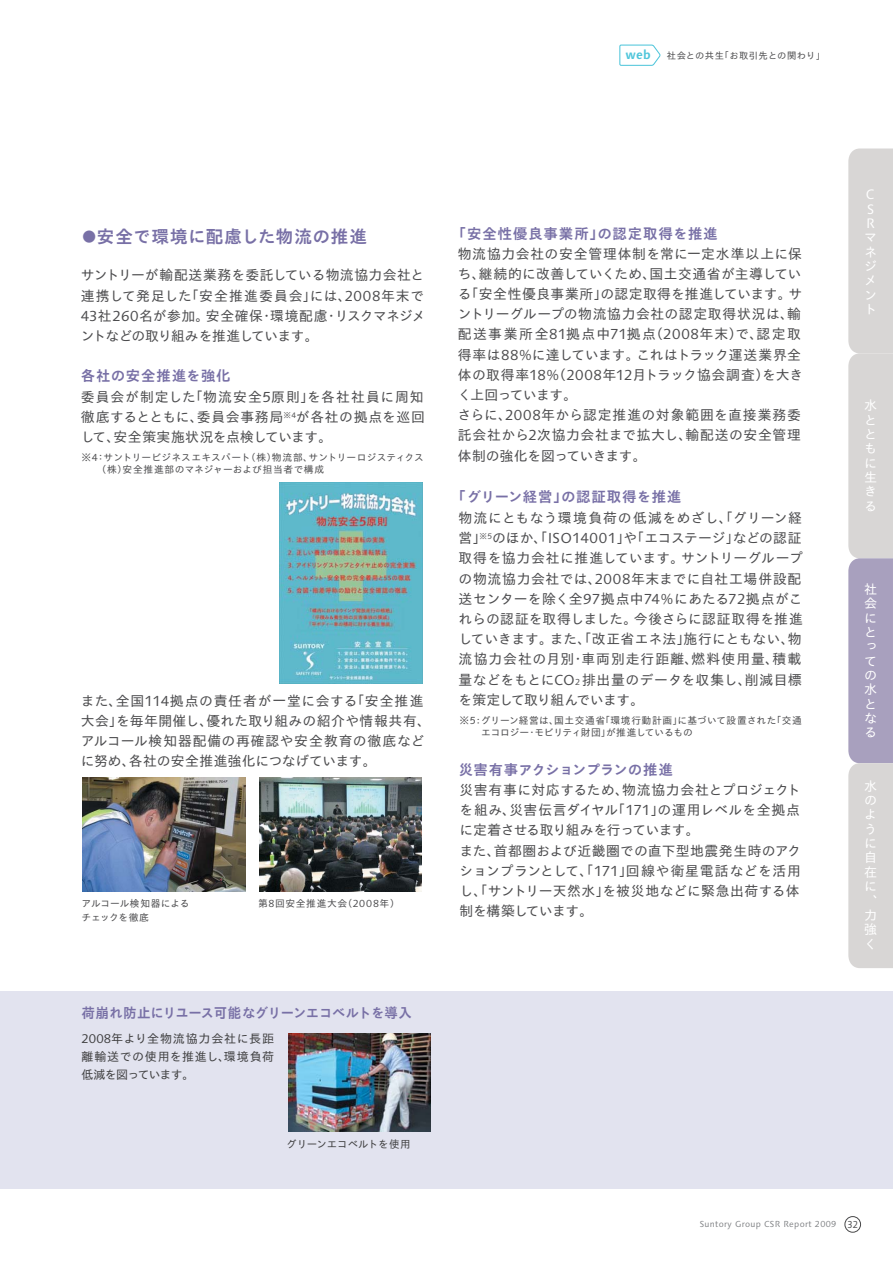
<style>
.page{position:relative;width:893px;height:1263px;background:#fff}
.page>*{position:absolute;margin:0;border:0;box-sizing:border-box;transform-origin:0 0}
.t1{font:17.55px "Suntory Gothic B 83 pv RKSJ H";letter-spacing:.03em;color:#7870a6}
.t2{font:14.4px "Suntory Gothic B 83 pv RKSJ H";letter-spacing:.045em;color:#7870a6}
.t3{font:14.4px "Suntory Gothic B 83 pv RKSJ H";letter-spacing:.065em;color:#7870a6}
.t4{font:14.4px "Suntory Gothic B 83 pv RKSJ H";letter-spacing:-.01em;color:#7870a6}
.t5{font:13.95px "Suntory Gothic B 83 pv RKSJ H";letter-spacing:-.02em;color:#7870a6;scale:.96 1}
.t6{font:13.8px/20.2px "Suntory Gothic R 83 pv RKSJ H";letter-spacing:.025em;color:#4c4c4e;text-align:justify}
.t7{font:13.8px/20.2px "Suntory Gothic R 83 pv RKSJ H";letter-spacing:.005em;color:#4c4c4e}
.t8{font:13.05px/14.4px "Suntory Gothic R 83 pv RKSJ H";color:#fff;text-align:justify}
.t9{font:12px/18px "Suntory Gothic R 83 pv RKSJ H";letter-spacing:.03em;color:#404041;text-align:justify}
.t10{font:12px "Suntory Gothic B 83 pv RKSJ H";color:#51c6db}
.t11{font:10.5px "Suntory Gothic R 83 pv RKSJ H";letter-spacing:-.01em;color:#404041}
.t12{font:9.75px/12px "Suntory Gothic R 83 pv RKSJ H";letter-spacing:.005em;color:#4c4c4e}
.t13{font:9.75px/12px "Suntory Gothic R 83 pv RKSJ H";letter-spacing:.025em;color:#4c4c4e}
.t14{font:9.75px "Suntory Gothic R 83 pv RKSJ H";letter-spacing:.07em;color:#4c4c4e}
.t15{font:9.75px "Suntory Gothic R 83 pv RKSJ H";letter-spacing:-.035em;color:#4c4c4e}
.t16{font:9.3px "Suntory Gothic R 83 pv RKSJ H";letter-spacing:.04em;color:#4c4c4e}
.t17{font:8.25px "SUNTORY Syntax";letter-spacing:.04em;color:#808285}
.s1{font-size:14.25px}
.s2{font-size:8.25px}
.s3{font-size:9.6px;color:#4c4c4e}
</style>
<div class="page">
<svg style="left:848px;top:148px;width:45px;height:820px;background:#d0cdd3"></svg>
<div style="left:0;top:991px;width:893px;height:197px;background:#e2e3ef"></div>
<img style="left:259px;top:777px;width:163px;height:115px">
<img style="left:83px;top:777px;width:162px;height:115px">
<img style="left:288px;top:1034px;width:142px;height:97px">
<img style="left:279px;top:482px;width:143px;height:201px">
<div style="left:845px;top:1216px;width:16px;height:16px;border:1px solid #484849;border-radius:50%"></div>
<svg style="left:619px;top:44px;width:42px;height:22px"></svg>
<p class="t10" style="left:625px;top:50px;width:27px">web</p>
<p class="t16" style="left:667px;top:52px;width:160px">社会との共生「お取引先との関わり」</p>
<p class="t1" style="left:82px;top:230px;width:287px"><span class="s1">●</span>安全で環境に配慮した物流の推進</p>
<p class="t6" style="left:81px;top:267px;width:346px">サントリーが輸配送業務を委託している物流協力会社と連携して発足した「安全推進委員会」には、2008年末で43社260名が参加。安全確保・環境配慮・リスクマネジメントなどの取り組みを推進しています。</p>
<p class="t2" style="left:81px;top:371px;width:151px">各社の安全推進を強化</p>
<p class="t6" style="left:81px;top:389px;width:346px">委員会が制定した「物流安全5原則」を各社社員に周知徹底するとともに、委員会事務局<sup>※4</sup>が各社の拠点を巡回して、安全策実施状況を点検しています。</p>
<p class="t13" style="left:82px;top:453px;width:344px">※4：サントリービジネスエキスパート（株）物流部、サントリーロジスティクス　　（株）安全推進部のマネジャーおよび担当者で構成</p>
<p class="t6" style="left:81px;top:692px;width:352px;text-align:left">また、全国114拠点の責任者が一堂に会する「安全推進大会」を毎年開催し、優れた取り組みの紹介や情報共有、アルコール検知器配備の再確認や安全教育の徹底などに努め、各社の安全推進強化につなげています。</p>
<p class="t12" style="left:82px;top:899px;width:109px">アルコール検知器による</p>
<p class="t14" style="left:258px;top:900px;width:143px">第8回安全推進大会（2008年）</p>
<p class="t15" style="left:82px;top:914px;width:69px">チェックを徹底</p>
<p class="t5" style="left:82px;top:1007px;width:345px">荷崩れ防止にリユース可能なグリーンエコベルトを導入</p>
<p class="t9" style="left:82px;top:1031px;width:194px">2008年より全物流協力会社に長距離輸送での使用を推進し、環境負荷低減を図っています。</p>
<p class="t11" style="left:286px;top:1140px;width:126px">グリーンエコベルトを使用</p>
<p class="t3" style="left:452px;top:228px;width:268px">「安全性優良事業所」の認定取得を推進</p>
<p class="t6" style="left:458px;top:245px;width:347px;text-align:left">物流協力会社の安全管理体制を常に一定水準以上に保ち、継続的に改善していくため、国土交通省が主導している「安全性優良事業所」の認定取得を推進しています。サントリーグループの物流協力会社の認定取得状況は、輸配送事業所全81拠点中71拠点（2008年末）で、認定取得率は88%に達しています。これはトラック運送業界全体の取得率18%（2008年12月トラック協会調査）を大きく上回っています。<br>さらに、2008年から認定推進の対象範囲を直接業務委託会社から2次協力会社まで拡大し、輸配送の安全管理体制の強化を図っていきます。</p>
<p class="t2" style="left:452px;top:491px;width:231px">「グリーン経営」の認証取得を推進</p>
<p class="t6" style="left:459px;top:510px;width:346px">物流にともなう環境負荷の低減をめざし、「グリーン経営」<sup>※5</sup>のほか、「ISO14001」や「エコステージ」などの認証取得を協力会社に推進しています。サントリーグループの物流協力会社では、2008年末までに自社工場併設配送センターを除く全97拠点中74％にあたる72拠点がこれらの認証を取得しました。今後さらに認証取得を推進していきます。また、「改正省エネ法」施行にともない、物流協力会社の月別・車両別走行距離、燃料使用量、積載量などをもとにCO<span class="s2">2</span> 排出量のデータを収集し、削減目標を策定して取り組んでいます。</p>
<p class="t12" style="left:459px;top:715px;width:344px">※5：グリーン経営は、国土交通省「環境行動計画」に基づいて設置された「交通　　エコロジー・モビリティ財団」が推進しているもの</p>
<p class="t4" style="left:459px;top:764px;width:216px">災害有事アクションプランの推進</p>
<p class="t7" style="left:460px;top:781px;width:343px">災害有事に対応するため、物流協力会社とプロジェクトを組み、災害伝言ダイヤル「171」の運用レベルを全拠点に定着させる取り組みを行っています。<br>また、首都圏および近畿圏での直下型地震発生時のアクションプランとして、「171」回線や衛星電話などを活用し、「サントリー天然水」を被災地などに緊急出荷する体制を構築しています。</p>
<p class="t8" style="left:864px;top:189px;width:15px">ＣＳＲマネジメント</p>
<p class="t8" style="left:864px;top:400px;width:15px">水とともに生きる</p>
<p class="t8" style="left:864px;top:583px;width:15px">社会にとっての水となる</p>
<p class="t8" style="left:864px;top:780px;width:15px">水のように自在に、力強く</p>
<p class="t17" style="left:700px;top:1219px;width:160px">Suntory Group CSR Report 2009 <span class="s3">32</span></p>
</div>
